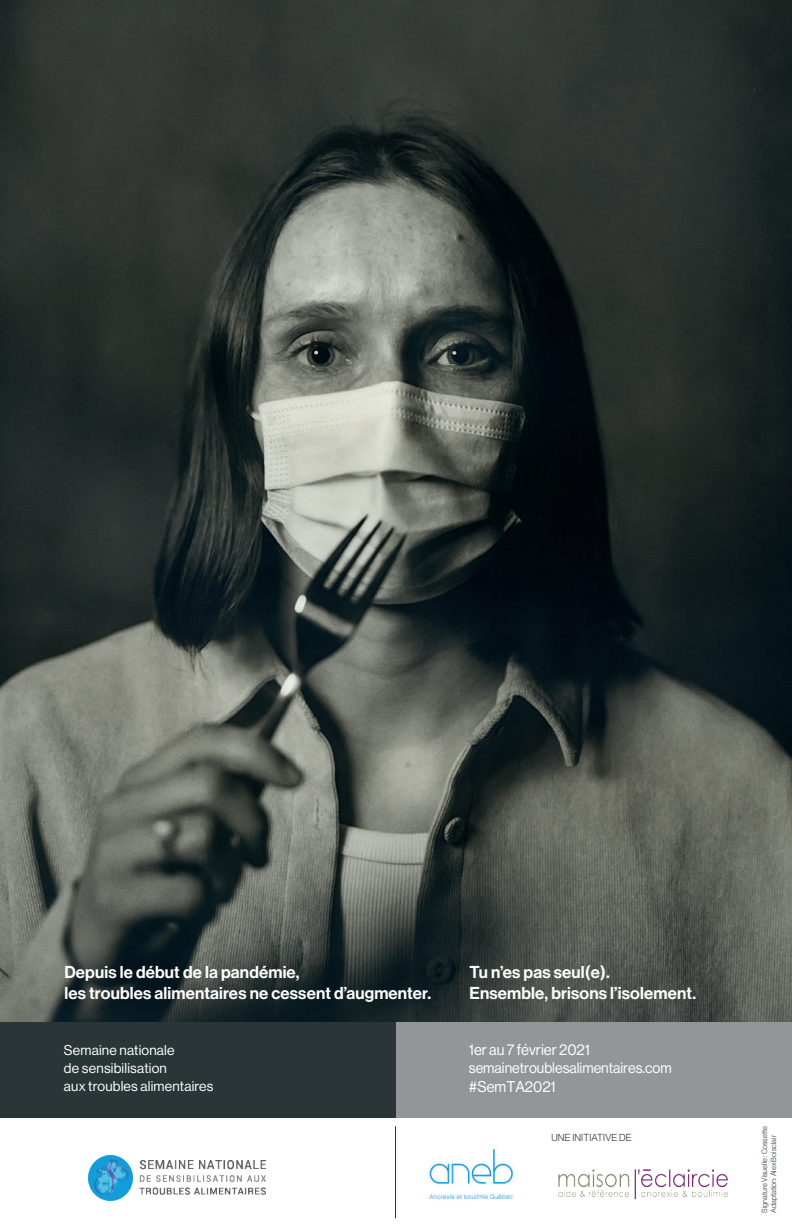
<style>
.page{position:relative;width:792px;height:1224px;background:#fff}
.page>*{position:absolute;margin:0;border:0;box-sizing:border-box;transform-origin:0 0}
.t1{font:16.9px/20.3px "N Haas Grotesk DS Pro 65 Md";letter-spacing:.01em;color:#fff}
.t2{font:15.3px "N Haas Grotesk DS Pro 55 Rg";color:#fff}
.t3{font:14.8px "N Haas Grotesk DS Pro 55 Rg";color:#fff}
.t4{font:13.9px/17.9px "N Haas Grotesk DS Pro 55 Rg";letter-spacing:.015em;color:#fff}
.t5{font:9.9px "N Haas Grotesk DS Pro 45 Lt";letter-spacing:.015em;color:#2a3538}
.t6{font:7.5px/8.9px "N Haas Grotesk DS Pro 45 Lt";letter-spacing:.015em;color:#2a3538}
</style>
<div class="page">
<img style="left:0;top:0;width:792px;height:1022px">
<svg style="left:0;top:0;width:3px;height:4px"></svg>
<svg style="left:789px;top:0;width:3px;height:4px"></svg>
<div style="left:396px;top:1022px;width:396px;height:99px;background:#939598"></div>
<div style="left:0;top:1022px;width:396px;height:99px;background:#2a3538"></div>
<div style="left:0;top:1118px;width:792px;height:106px;background:#fff"></div>
<img style="left:89px;top:1156px;width:178px;height:45px">
<img style="left:558px;top:1169px;width:170px;height:31px">
<hr style="left:395px;top:1126px;width:1px;height:92px;background:#2a3538">
<img style="left:426px;top:1148px;width:88px;height:52px">
<p class="t1" style="left:64px;top:963px;width:368px">Depuis le début de la pandémie,<br>les troubles alimentaires ne cessent d’augmenter.</p>
<p class="t4" style="left:64px;top:1042px;width:151px">Semaine nationale<br>de sensibilisation<br>aux troubles alimentaires</p>
<p class="t1" style="left:469px;top:963px;width:228px">Tu n’es pas seul(e).<br>Ensemble, brisons l’isolement.</p>
<p class="t2" style="left:469px;top:1041px;width:123px">1er au 7 février 2021</p>
<p class="t3" style="left:469px;top:1060px;width:204px">semainetroublesalimentaires.com</p>
<p class="t2" style="left:469px;top:1078px;width:88px">#SemTA2021</p>
<p class="t5" style="left:551px;top:1132px;width:82px">UNE INITIATIVE DE</p>
<p class="t6" style="left:760px;top:1213px;width:88px;rotate:-90deg">Signature Visuelle : Cossette<br>Adaptation: Alex Boisclair</p>
</div>
